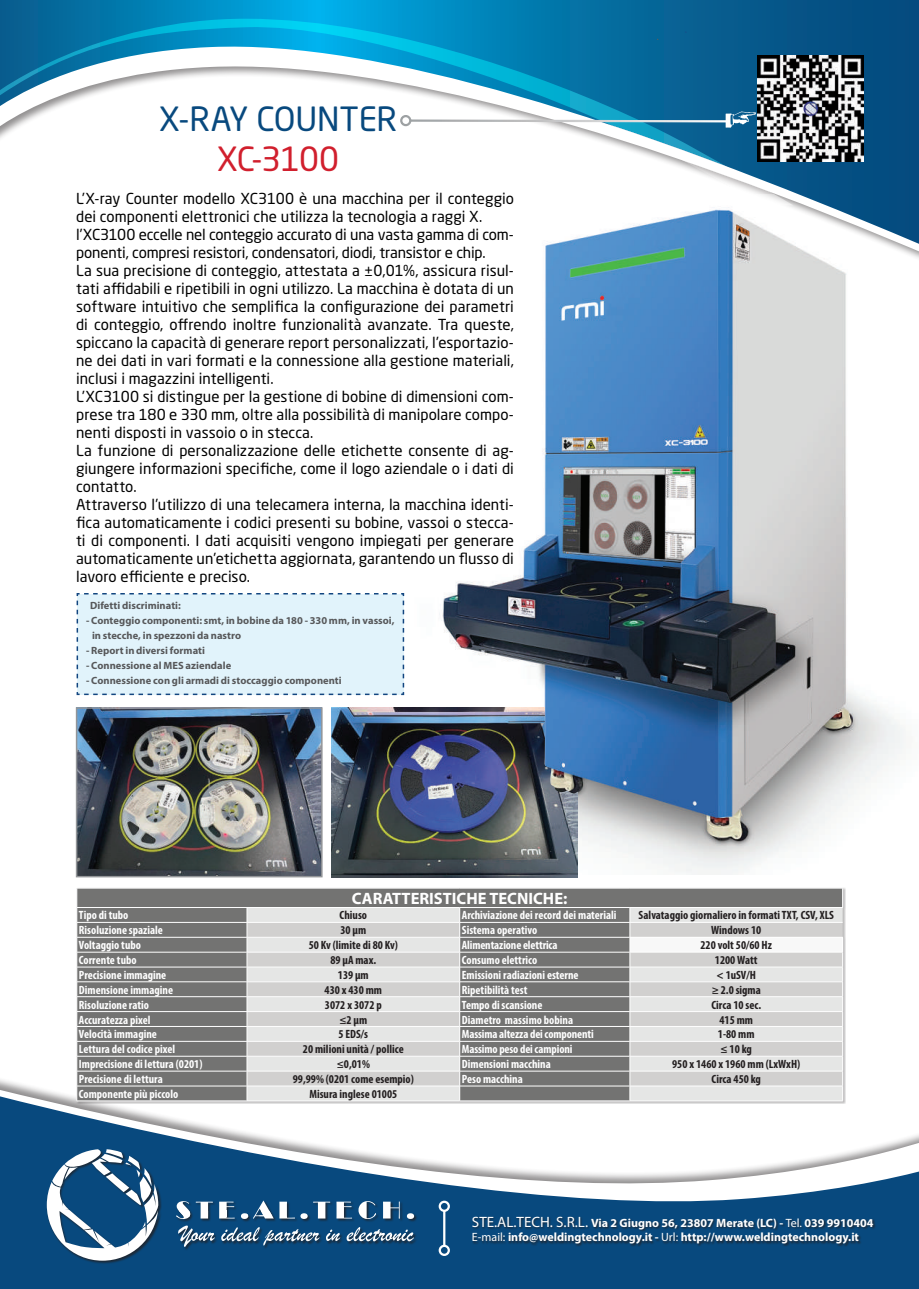
<style>
.page{position:relative;width:919px;height:1289px;background:#fff}
.page>*{position:absolute;margin:0;border:0;box-sizing:border-box;transform-origin:0 0}
.t1{font:33px "Neo Sans Std";letter-spacing:-.01em;color:#08497e}
.t2{font:33px "Neo Sans Std";letter-spacing:-.03em;color:#d11f2d}
.t3{font:700 16.5px "Myriad Pro";color:#fff}
.t4{font:15px/18px "Neo Sans Std";color:#000}
.t5{font:700 condensed 12px "Myriad Pro";color:#fff}
.t6{font:700 condensed 12px "Myriad Pro";color:#231f20}
.t7{font:700 12px/14.4px "Myriad Pro";color:#fff}
.t8{font:700 10.5px/15px "Myriad Pro";letter-spacing:.005em;color:#57585a}
.s1{font-weight:400;font-size:15px}
.s2{font-weight:400}
</style>
<div class="page">
<svg style="left:0;top:1079px;width:918px;height:209px;fill:#08497e"></svg>
<div style="left:46px;top:1148px;width:116px;height:116px;background:#231f20;opacity:.75"></div>
<svg style="left:47px;top:1149px;width:111px;height:111px"></svg>
<div style="left:176px;top:1199px;width:241px;height:51px;background:#231f20;opacity:.75"></div>
<svg style="left:176px;top:1201px;width:14px;height:17px"></svg>
<svg style="left:313px;top:1201px;width:17px;height:17px"></svg>
<svg style="left:383px;top:1201px;width:17px;height:17px"></svg>
<svg style="left:407px;top:1213px;width:7px;height:5px"></svg>
<img style="left:176px;top:1210px;width:14px;height:6px">
<svg style="left:196px;top:1201px;width:17px;height:17px"></svg>
<svg style="left:219px;top:1201px;width:16px;height:17px"></svg>
<svg style="left:241px;top:1200px;width:66px;height:18px"></svg>
<svg style="left:336px;top:1201px;width:16px;height:17px"></svg>
<svg style="left:358px;top:1201px;width:18px;height:17px"></svg>
<svg style="left:178px;top:1225px;width:37px;height:21px"></svg>
<svg style="left:221px;top:1226px;width:98px;height:19px;background:#436c8f"></svg>
<svg style="left:326px;top:1229px;width:14px;height:11px"></svg>
<svg style="left:346px;top:1226px;width:68px;height:15px"></svg>
<div style="left:472px;top:1215px;width:404px;height:31px;background:#231f20;opacity:.75"></div>
<hr style="left:443px;top:1210px;width:2px;height:35px;background:#fff">
<div style="left:438px;top:1200px;width:12px;height:11px;border:2px solid #fff;border-radius:50%"></div>
<div style="left:438px;top:1244px;width:12px;height:11px;border:2px solid #fff;border-radius:50%"></div>
<div style="left:78px;top:888px;width:169px;height:212px;background:#737372"></div>
<hr style="left:77px;top:907px;width:170px;height:1px;background:#fff">
<hr style="left:77px;top:922px;width:170px;height:1px;background:#fff">
<hr style="left:77px;top:937px;width:170px;height:1px;background:#fff">
<hr style="left:77px;top:951px;width:170px;height:1px;background:#fff">
<hr style="left:77px;top:966px;width:170px;height:1px;background:#fff">
<hr style="left:77px;top:981px;width:170px;height:1px;background:#fff">
<hr style="left:77px;top:996px;width:170px;height:1px;background:#fff">
<hr style="left:77px;top:1011px;width:170px;height:1px;background:#fff">
<hr style="left:77px;top:1026px;width:170px;height:1px;background:#fff">
<hr style="left:77px;top:1041px;width:170px;height:1px;background:#fff">
<hr style="left:77px;top:1055px;width:170px;height:1px;background:#fff">
<hr style="left:77px;top:1070px;width:170px;height:1px;background:#fff">
<hr style="left:77px;top:1085px;width:170px;height:1px;background:#fff">
<svg style="left:77px;top:888px;width:1px;height:212px"></svg>
<hr style="left:77px;top:1100px;width:170px;height:1px;background:#fff">
<hr style="left:247px;top:1100px;width:212px;height:1px;background:#fff">
<hr style="left:630px;top:1100px;width:212px;height:1px;background:#fff">
<hr style="left:459px;top:1100px;width:171px;height:1px;background:#fff">
<svg style="left:247px;top:888px;width:596px;height:212px;background:#bcbcbb"></svg>
<hr style="left:459px;top:1011px;width:171px;height:1px;background:#fff">
<div style="left:76px;top:593px;width:329px;height:102px;background:#e1f3fb"></div>
<img style="left:79px;top:710px;width:240px;height:164px">
<div style="left:76px;top:707px;width:246px;height:170px;border:2px solid #939598"></div>
<img style="left:331px;top:707px;width:247px;height:170px">
<svg style="left:0;top:0;width:918px;height:244px"></svg>
<svg style="left:0;top:18px;width:793px;height:187px"></svg>
<img style="left:757px;top:55px;width:106px;height:107px">
<svg style="left:420px;top:137px;width:5px;height:4px"></svg>
<div style="left:400px;top:115px;width:11px;height:11px;border:2px solid #fff;border-radius:50%"></div>
<svg style="left:408px;top:111px;width:348px;height:17px"></svg>
<img style="left:443px;top:210px;width:410px;height:631px">
<h1 class="t1" style="left:159px;top:99px;width:240px">X-RAY COUNTER</h1>
<h1 class="t2" style="left:217px;top:138px;width:124px">XC-3100</h1>
<p class="t4" style="left:76px;top:189px;width:439px">L’X-ray Counter modello XC3100 è una macchina per il conteggio dei componenti elettronici che utilizza la tecnologia a raggi X. l’XC3100 eccelle nel conteggio accurato di una vasta gamma di com&shy;ponenti, compresi resistori, condensatori, diodi, transistor e chip.<br>La sua precisione di conteggio, attestata a ±0,01%, assicura risul&shy;tati affidabili e ripetibili in ogni utilizzo. La macchina è dotata di un software intuitivo che semplifica la configurazione dei parametri di conteggio, offrendo inoltre funzionalità avanzate. Tra queste, spiccano la capacità di generare report personalizzati, l’esportazio&shy;ne dei dati in vari formati e la connessione alla gestione materiali, inclusi i magazzini intelligenti.<br>L’XC3100 si distingue per la gestione di bobine di dimensioni com&shy;prese tra 180 e 330 mm, oltre alla possibilità di manipolare compo&shy;nenti disposti in vassoio o in stecca.<br>La funzione di personalizzazione delle etichette consente di ag&shy;giungere informazioni specifiche, come il logo aziendale o i dati di contatto.<br>Attraverso l’utilizzo di una telecamera interna, la macchina identi&shy;fica automaticamente i codici presenti su bobine, vassoi o stecca&shy;ti di componenti. I dati acquisiti vengono impiegati per generare automaticamente un’etichetta aggiornata, garantendo un flusso di lavoro efficiente e preciso.</p>
<p class="t8" style="left:90px;top:597px;width:92px">Difetti discriminati:</p>
<p class="t8" style="left:92px;top:612px;width:304px;text-indent:-6px">- Conteggio componenti: smt, in bobine da 180 - 330 mm, in vassoi, in stecche, in spezzoni da nastro</p>
<p class="t8" style="left:86px;top:642px;width:120px">- Report in diversi formati</p>
<p class="t8" style="left:86px;top:657px;width:147px">- Connessione al MES aziendale</p>
<p class="t8" style="left:86px;top:672px;width:257px">- Connessione con gli armadi di stoccaggio componenti</p>
<p class="t3" style="left:352px;top:887px;width:217px">CARATTERISTICHE TECNICHE:</p>
<p class="t5" style="left:79px;top:908px;width:51px">Tipo di tubo</p>
<p class="t6" style="left:339px;top:908px;width:29px">Chiuso</p>
<p class="t5" style="left:462px;top:908px;width:156px">Archiviazione dei record dei materiali</p>
<p class="t6" style="left:638px;top:908px;width:197px">Salvataggio giornaliero in formati TXT, CSV, XLS</p>
<p class="t5" style="left:79px;top:922px;width:86px">Risoluzione spaziale</p>
<p class="t6" style="left:340px;top:922px;width:27px">30 μm</p>
<p class="t5" style="left:462px;top:922px;width:77px">Sistema operativo</p>
<p class="t6" style="left:711px;top:922px;width:52px">Windows 10</p>
<p class="t5" style="left:79px;top:937px;width:64px">Voltaggio tubo</p>
<p class="t6" style="left:309px;top:937px;width:91px">50 Kv (limite di 80 Kv)</p>
<p class="t5" style="left:462px;top:937px;width:97px">Alimentazione elettrica</p>
<p class="t6" style="left:700px;top:937px;width:73px">220 volt 50/60 Hz</p>
<p class="t5" style="left:79px;top:952px;width:59px">Corrente tubo</p>
<p class="t6" style="left:330px;top:952px;width:47px">89 μA max.</p>
<p class="t5" style="left:462px;top:952px;width:77px">Consumo elettrico</p>
<p class="t6" style="left:715px;top:952px;width:44px">1200 Watt</p>
<p class="t5" style="left:79px;top:967px;width:89px">Precisione immagine</p>
<p class="t6" style="left:338px;top:967px;width:32px">139 μm</p>
<p class="t5" style="left:462px;top:967px;width:118px">Emissioni radiazioni esterne</p>
<p class="t6" style="left:716px;top:967px;width:41px">&lt; 1uSV/H</p>
<p class="t5" style="left:79px;top:982px;width:96px">Dimensione immagine</p>
<p class="t6" style="left:324px;top:982px;width:59px">430 x 430 mm</p>
<p class="t5" style="left:462px;top:982px;width:67px">Ripetibilità test</p>
<p class="t6" style="left:711px;top:982px;width:51px">≥ 2.0 sigma</p>
<p class="t5" style="left:79px;top:997px;width:72px">Risoluzione ratio</p>
<p class="t6" style="left:325px;top:997px;width:58px">3072 x 3072 p</p>
<p class="t5" style="left:462px;top:997px;width:82px">Tempo di scansione</p>
<p class="t6" style="left:711px;top:997px;width:51px">Circa 10 sec.</p>
<p class="t5" style="left:79px;top:1012px;width:73px">Accuratezza pixel</p>
<p class="t6" style="left:339px;top:1012px;width:29px">≤2 μm</p>
<p class="t5" style="left:462px;top:1012px;width:113px">Diametro massimo bobina</p>
<p class="t6" style="left:719px;top:1012px;width:35px">415 mm</p>
<p class="t5" style="left:79px;top:1026px;width:79px">Velocità immagine</p>
<p class="t6" style="left:338px;top:1026px;width:31px">5 EDS/s</p>
<p class="t5" style="left:462px;top:1026px;width:133px">Massima altezza dei componenti</p>
<p class="t6" style="left:717px;top:1026px;width:38px">1-80 mm</p>
<p class="t5" style="left:79px;top:1041px;width:98px">Lettura del codice pixel</p>
<p class="t6" style="left:303px;top:1041px;width:102px">20 milioni unità / pollice</p>
<p class="t5" style="left:462px;top:1041px;width:112px">Massimo peso dei campioni</p>
<p class="t6" style="left:720px;top:1041px;width:33px">≤ 10 kg</p>
<p class="t5" style="left:79px;top:1056px;width:125px">Imprecisione di lettura (0201)</p>
<p class="t6" style="left:337px;top:1056px;width:35px">≤0,01%</p>
<p class="t5" style="left:462px;top:1056px;width:90px">Dimensioni macchina</p>
<p class="t6" style="left:672px;top:1056px;width:130px">950 x 1460 x 1960 mm (LxWxH)</p>
<p class="t5" style="left:79px;top:1071px;width:85px">Precisione di lettura</p>
<p class="t6" style="left:293px;top:1071px;width:123px">99,99% (0201 come esempio)</p>
<p class="t5" style="left:462px;top:1071px;width:62px">Peso macchina</p>
<p class="t6" style="left:711px;top:1071px;width:51px">Circa 450 kg</p>
<p class="t5" style="left:79px;top:1086px;width:101px">Componente più piccolo</p>
<p class="t6" style="left:309px;top:1086px;width:89px">Misura inglese 01005</p>
<p class="t7" style="left:472px;top:1214px;width:403px"><span class="s1">STE.AL.TECH. S.R.L.</span> Via 2 Giugno 56, 23807 Merate (LC) - <span class="s2">Tel.</span> 039 9910404<br><span class="s2">E-mail:</span> info@weldingtechnology.it - <span class="s2">Url:</span> http://www.weldingtechnology.it</p>
</div>
